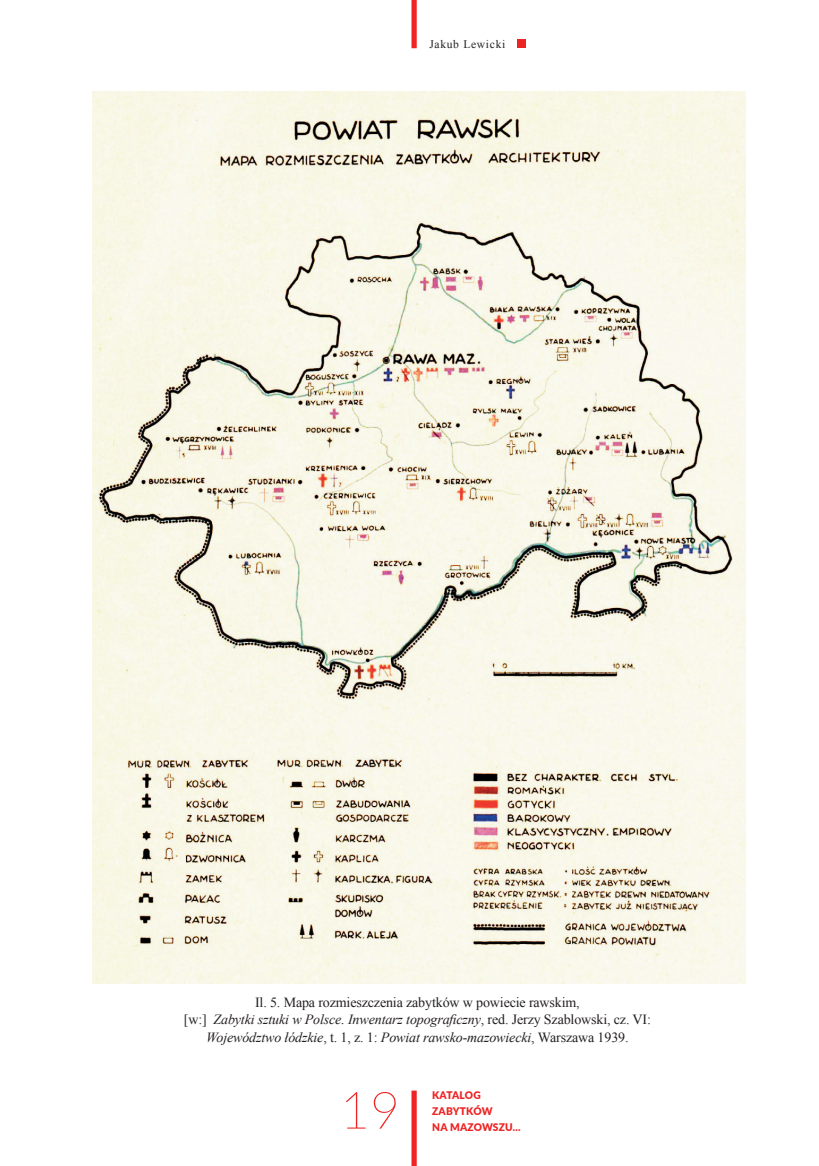
<style>
.page{position:relative;width:819px;height:1166px;background:#fff}
.page>*{position:absolute;margin:0;border:0;box-sizing:border-box;transform-origin:0 0}
.t1{font:100 51.62px "Lato";color:#ee2323}
.t2{font:14px/17.5px "Times New Roman";letter-spacing:-.01em;color:#231f20;text-align:center}
.t3{font:11.55px "Times New Roman";letter-spacing:.06em;color:#231f20}
.t4{font:900 10.5px/15.8px "Lato";letter-spacing:.02em;color:#ee2323}
.s1{font-style:italic}
</style>
<div class="page">
<div style="left:411px;top:1090px;width:5px;height:76px;background:#ee2323"></div>
<div style="left:411px;top:0;width:5px;height:48px;background:#ee2323"></div>
<div style="left:517px;top:40px;width:8px;height:8px;background:#ee2323"></div>
<img style="left:92px;top:92px;width:653px;height:891px">
<p class="t3" style="left:429px;top:36px;width:77px">Jakub Lewicki</p>
<p class="t2" style="left:184px;top:993px;width:468px">Il. 5. Mapa rozmieszczenia zabytków w powiecie rawskim,<br>[w:] <span class="s1">Zabytki sztuki w Polsce. Inwentarz topograficzny</span>, red. Jerzy Szablowski, cz. VI:<br><span class="s1">Województwo łódzkie</span>, t. 1, z. 1: <span class="s1">Powiat rawsko-mazowiecki</span>, Warszawa 1939.</p>
<h1 class="t1" style="left:340px;top:1075px;width:61px">19</h1>
<p class="t4" style="left:432px;top:1087px;width:62px">KATALOG<br>ZABYTKÓW</p>
<p class="t4" style="left:432px;top:1118px;width:90px">NA MAZOWSZU...</p>
</div>
